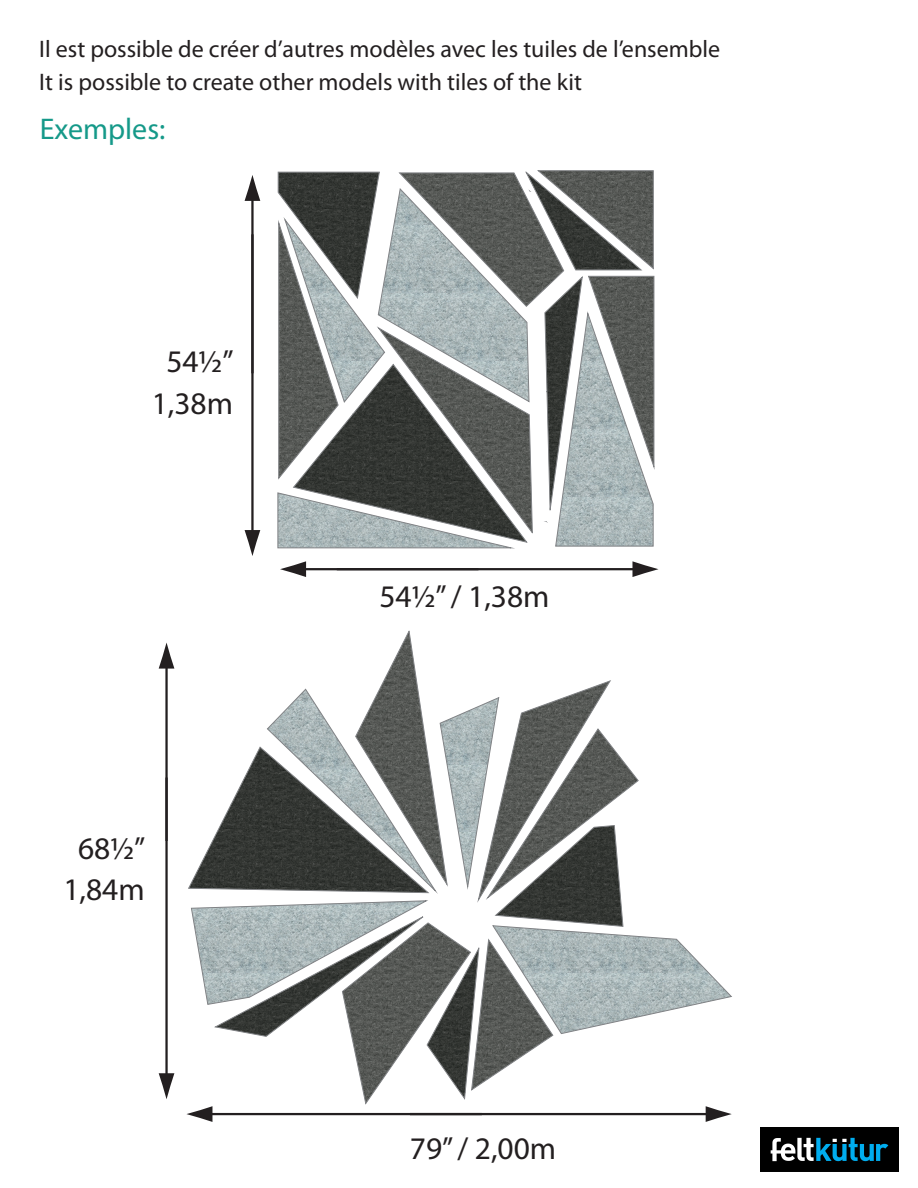
<style>
.page{position:relative;width:918px;height:1188px;background:#fff}
.page>*{position:absolute;margin:0;border:0;box-sizing:border-box;transform-origin:0 0}
.t1{font:31.5px/40.7px "Myriad Pro";color:#231f20;text-align:center}
.t2{font:30px "Myriad Pro";color:#159989}
.t3{font:24px/33px "Myriad Pro";color:#231f20}
</style>
<div class="page">
<svg style="left:280px;top:561px;width:379px;height:16px"></svg>
<svg style="left:159px;top:643px;width:15px;height:456px"></svg>
<svg style="left:245px;top:175px;width:15px;height:381px"></svg>
<svg style="left:186px;top:630px;width:546px;height:492px"></svg>
<svg style="left:278px;top:170px;width:376px;height:378px"></svg>
<img style="left:761px;top:1127px;width:137px;height:44px">
<p class="t3" style="left:39px;top:32px;width:683px">Il est possible de créer d’autres modèles avec les tuiles de l’ensemble<br>It is possible to create other models with tiles of the kit</p>
<p class="t2" style="left:40px;top:110px;width:127px">Exemples:</p>
<h1 class="t1" style="left:152px;top:340px;width:84px;line-height:41.5px">54½’’<br>1,38m</h1>
<h1 class="t1" style="left:63px;top:828px;width:84px">68½’’<br>1,84m</h1>
<h1 class="t1" style="left:379px;top:575px;width:172px">54½’’ / 1,38m</h1>
<h1 class="t1" style="left:410px;top:1128px;width:148px">79’’ / 2,00m</h1>
</div>
